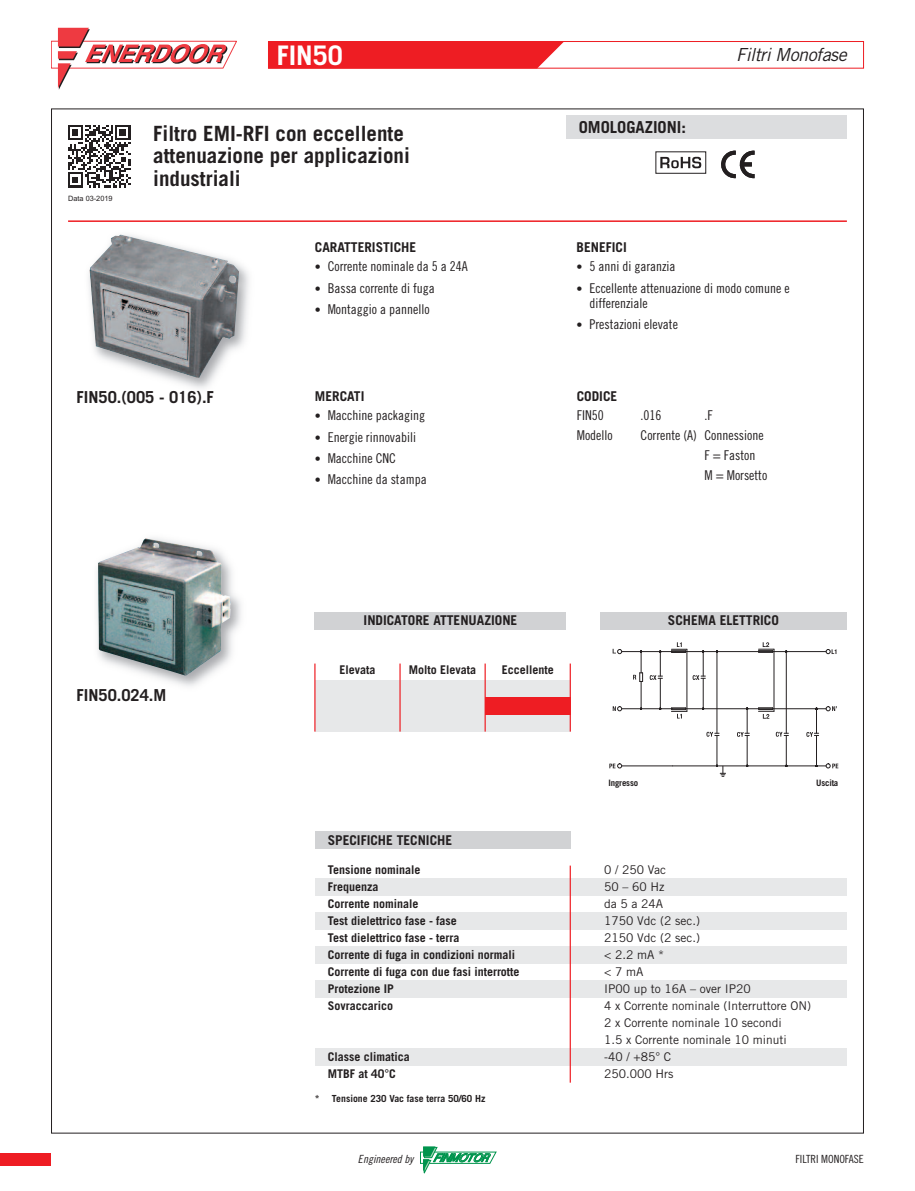
<style>
.page{position:relative;width:915px;height:1191px;background:#fff}
.page>*{position:absolute;margin:0;border:0;box-sizing:border-box;transform-origin:0 0}
.t1{font:700 27px "Trade Gothic";color:#fff}
.t2{font:700 21px/22.8px "Trade Gothic";color:#231f20}
.t3{font:italic 18px "Trade Gothic";letter-spacing:-.025em;color:#231f20}
.t4{font:700 16.5px "Trade Gothic";color:#231f20}
.t5{font:13.5px/20px "Trade Gothic Cond Eighteen";color:#231f20}
.t6{font:700 13.5px "Trade Gothic";color:#231f20}
.t7{font:700 12px "Trade Gothic";color:#231f20}
.t8{font:12px/17px "Trade Gothic";color:#231f20}
.t9{font:11.25px "Trade Gothic Cond Eighteen";color:#231f20}
.t10{font:11.25px "Trade Gothic Cond Eighteen Obl";letter-spacing:.005em;color:#231f20}
.t11{font:700 9.75px "Trade Gothic";color:#231f20}
.t12{font:700 8.85px "Trade Gothic";letter-spacing:-.02em;color:#231f20}
.t13{font:7.35px "Arial";color:#231f20}
.s1{font-size:12px}
</style>
<div class="page">
<img style="left:90px;top:234px;width:149px;height:144px">
<img style="left:97px;top:568px;width:144px;height:118px">
<img style="left:98px;top:538px;width:133px;height:137px">
<div style="left:315px;top:878px;width:531px;height:17px;background:#e7e8e9"></div>
<div style="left:315px;top:912px;width:531px;height:17px;background:#e7e8e9"></div>
<div style="left:315px;top:946px;width:531px;height:17px;background:#e7e8e9"></div>
<div style="left:315px;top:980px;width:531px;height:17px;background:#e7e8e9"></div>
<div style="left:315px;top:1048px;width:531px;height:17px;background:#e7e8e9"></div>
<div style="left:315px;top:831px;width:255px;height:17px;background:#d1d2d4"></div>
<div style="left:315px;top:612px;width:251px;height:17px;background:#d1d2d4"></div>
<div style="left:600px;top:612px;width:246px;height:17px;background:#d1d2d4"></div>
<hr style="left:569px;top:865px;width:1px;height:217px;background:#ee1d23">
<div style="left:315px;top:680px;width:255px;height:51px;background:#e7e8e9"></div>
<hr style="left:569px;top:663px;width:1px;height:68px;background:#ee1d23">
<hr style="left:484px;top:663px;width:1px;height:68px;background:#ee1d23">
<hr style="left:399px;top:663px;width:1px;height:68px;background:#ee1d23">
<hr style="left:314px;top:663px;width:1px;height:68px;background:#ee1d23">
<div style="left:485px;top:697px;width:85px;height:17px;background:#ee1d23"></div>
<hr style="left:68px;top:220px;width:778px;height:2px;background:#ee1d23">
<svg style="left:51px;top:28px;width:186px;height:62px"></svg>
<div style="left:268px;top:41px;width:595px;height:28px;border:1px solid #ee1d23"></div>
<svg style="left:268px;top:41px;width:296px;height:28px;background:#ee272c"></svg>
<hr style="left:659px;top:678px;width:1px;height:30px;background:#231f20">
<hr style="left:621px;top:708px;width:51px;height:1px;background:#231f20">
<hr style="left:675px;top:651px;width:150px;height:1px;background:#231f20">
<hr style="left:672px;top:708px;width:153px;height:1px;background:#231f20">
<hr style="left:621px;top:651px;width:54px;height:1px;background:#231f20">
<hr style="left:621px;top:765px;width:51px;height:1px;background:#231f20">
<hr style="left:672px;top:765px;width:153px;height:1px;background:#231f20">
<hr style="left:785px;top:651px;width:1px;height:82px;background:#231f20">
<hr style="left:785px;top:735px;width:1px;height:31px;background:#231f20">
<hr style="left:815px;top:735px;width:1px;height:31px;background:#231f20">
<svg style="left:612px;top:649px;width:10px;height:5px"></svg>
<svg style="left:633px;top:650px;width:10px;height:60px"></svg>
<svg style="left:649px;top:650px;width:13px;height:30px"></svg>
<svg style="left:612px;top:706px;width:10px;height:5px"></svg>
<svg style="left:825px;top:706px;width:11px;height:5px"></svg>
<svg style="left:609px;top:763px;width:13px;height:5px"></svg>
<svg style="left:825px;top:763px;width:13px;height:5px"></svg>
<svg style="left:825px;top:649px;width:11px;height:5px"></svg>
<svg style="left:806px;top:708px;width:12px;height:29px"></svg>
<svg style="left:775px;top:732px;width:13px;height:4px"></svg>
<hr style="left:686px;top:649px;width:1px;height:62px;background:#231f20">
<svg style="left:671px;top:642px;width:15px;height:11px"></svg>
<svg style="left:671px;top:707px;width:15px;height:11px"></svg>
<hr style="left:773px;top:649px;width:1px;height:62px;background:#231f20">
<svg style="left:758px;top:642px;width:15px;height:11px"></svg>
<svg style="left:758px;top:707px;width:15px;height:11px"></svg>
<svg style="left:715px;top:765px;width:10px;height:12px"></svg>
<hr style="left:716px;top:651px;width:1px;height:82px;background:#231f20">
<hr style="left:716px;top:735px;width:1px;height:31px;background:#231f20">
<hr style="left:746px;top:735px;width:1px;height:31px;background:#231f20">
<svg style="left:736px;top:708px;width:13px;height:29px"></svg>
<svg style="left:706px;top:732px;width:12px;height:4px"></svg>
<hr style="left:702px;top:678px;width:1px;height:30px;background:#231f20">
<svg style="left:692px;top:650px;width:13px;height:30px"></svg>
<div style="left:566px;top:115px;width:280px;height:23px;background:#dcdddf"></div>
<svg style="left:68px;top:125px;width:62px;height:63px"></svg>
<svg style="left:660px;top:157px;width:41px;height:11px"></svg>
<div style="left:655px;top:151px;width:51px;height:23px;border:1px solid #231f20"></div>
<svg style="left:721px;top:151px;width:33px;height:27px"></svg>
<svg style="left:420px;top:1146px;width:76px;height:28px"></svg>
<div style="left:0;top:1152px;width:51px;height:13px;background:#ee1d23"></div>
<h1 class="t1" style="left:277px;top:45px;width:67px">FIN50</h1>
<h3 class="t3" style="left:736px;top:48px;width:112px">Filtri Monofase</h3>
<h2 class="t2" style="left:153px;top:124px;width:258px">Filtro EMI-RFI con eccellente attenuazione per applicazioni industriali</h2>
<p class="t4" style="left:578px;top:121px;width:109px">OMOLOGAZIONI:</p>
<p class="t13" style="left:68px;top:194px;width:46px">Data 03-2019</p>
<p class="t6" style="left:315px;top:242px;width:103px">CARATTERISTICHE</p>
<p class="t6" style="left:576px;top:242px;width:52px">BENEFICI</p>
<p class="t5" style="left:315px;top:258px;width:154px"><span class="s1">•</span> Corrente nominale da 5 a 24A</p>
<p class="t5" style="left:315px;top:279px;width:121px"><span class="s1">•</span> Bassa corrente di fuga</p>
<p class="t5" style="left:315px;top:300px;width:116px"><span class="s1">•</span> Montaggio a pannello</p>
<p class="t5" style="left:576px;top:258px;width:100px"><span class="s1">•</span> 5 anni di garanzia</p>
<p class="t5" style="left:589px;top:281px;width:202px;line-height:15px;text-indent:-13px"><span class="s1">•</span> Eccellente attenuazione di modo comune e differenziale</p>
<p class="t5" style="left:576px;top:315px;width:103px"><span class="s1">•</span> Prestazioni elevate</p>
<p class="t4" style="left:77px;top:391px;width:139px">FIN50.(005 - 016).F</p>
<p class="t6" style="left:315px;top:391px;width:51px">MERCATI</p>
<p class="t6" style="left:576px;top:391px;width:42px">CODICE</p>
<p class="t5" style="left:315px;top:406px;width:112px"><span class="s1">•</span> Macchine packaging</p>
<p class="t5" style="left:315px;top:428px;width:103px"><span class="s1">•</span> Energie rinnovabili</p>
<p class="t5" style="left:315px;top:449px;width:82px"><span class="s1">•</span> Macchine CNC</p>
<p class="t5" style="left:315px;top:470px;width:113px"><span class="s1">•</span> Macchine da stampa</p>
<p class="t5" style="left:576px;top:406px;width:28px">FIN50</p>
<p class="t5" style="left:640px;top:406px;width:22px">.016</p>
<p class="t5" style="left:704px;top:406px;width:10px">.F</p>
<p class="t5" style="left:576px;top:426px;width:37px">Modello</p>
<p class="t5" style="left:704px;top:426px;width:64px;text-indent:-64px">Corrente (A) Connessione<br>F = Faston<br>M = Morsetto</p>
<p class="t4" style="left:77px;top:689px;width:91px">FIN50.024.M</p>
<p class="t6" style="left:363px;top:615px;width:155px">INDICATORE ATTENUAZIONE</p>
<p class="t6" style="left:667px;top:615px;width:112px">SCHEMA ELETTRICO</p>
<p class="t7" style="left:339px;top:665px;width:37px">Elevata</p>
<p class="t7" style="left:409px;top:665px;width:69px">Molto Elevata</p>
<p class="t7" style="left:501px;top:665px;width:53px">Eccellente</p>
<p class="t6" style="left:327px;top:834px;width:126px">SPECIFICHE TECNICHE</p>
<p class="t12" style="left:608px;top:780px;width:31px">Ingresso</p>
<p class="t12" style="left:816px;top:780px;width:24px">Uscita</p>
<p class="t7" style="left:327px;top:865px;width:94px">Tensione nominale</p>
<p class="t8" style="left:604px;top:862px;width:63px">0 / 250 Vac</p>
<p class="t7" style="left:327px;top:882px;width:52px">Frequenza</p>
<p class="t8" style="left:604px;top:879px;width:62px">50 – 60 Hz</p>
<p class="t7" style="left:327px;top:899px;width:92px">Corrente nominale</p>
<p class="t8" style="left:604px;top:896px;width:60px">da 5 a 24A</p>
<p class="t7" style="left:327px;top:916px;width:131px">Test dielettrico fase - fase</p>
<p class="t8" style="left:604px;top:913px;width:97px">1750 Vdc (2 sec.)</p>
<p class="t7" style="left:327px;top:933px;width:133px">Test dielettrico fase - terra</p>
<p class="t8" style="left:604px;top:930px;width:97px">2150 Vdc (2 sec.)</p>
<p class="t7" style="left:327px;top:950px;width:189px">Corrente di fuga in condizioni normali</p>
<p class="t8" style="left:604px;top:947px;width:61px">&lt; 2.2 mA *</p>
<p class="t7" style="left:327px;top:967px;width:193px">Corrente di fuga con due fasi interrotte</p>
<p class="t8" style="left:604px;top:964px;width:41px">&lt;7mA</p>
<p class="t7" style="left:327px;top:984px;width:67px">Protezione IP</p>
<p class="t8" style="left:604px;top:981px;width:148px">IP00 up to 16A – over IP20</p>
<p class="t7" style="left:327px;top:1001px;width:67px">Sovraccarico</p>
<p class="t8" style="left:604px;top:998px;width:208px">4 x Corrente nominale (Interruttore ON)<br>2 x Corrente nominale 10 secondi<br>1.5 x Corrente nominale 10 minuti</p>
<p class="t7" style="left:327px;top:1052px;width:83px">Classe climatica</p>
<p class="t8" style="left:604px;top:1049px;width:68px">-40 / +85° C</p>
<p class="t7" style="left:327px;top:1069px;width:70px">MTBF at 40°C</p>
<p class="t8" style="left:604px;top:1066px;width:71px">250.000 Hrs</p>
<p class="t11" style="left:315px;top:1095px;width:172px">* Tensione 230 Vac fase terra 50/60 Hz</p>
<p class="t10" style="left:358px;top:1154px;width:57px">Engineered by</p>
<p class="t9" style="left:795px;top:1154px;width:70px">FILTRI MONOFASE</p>
</div>
